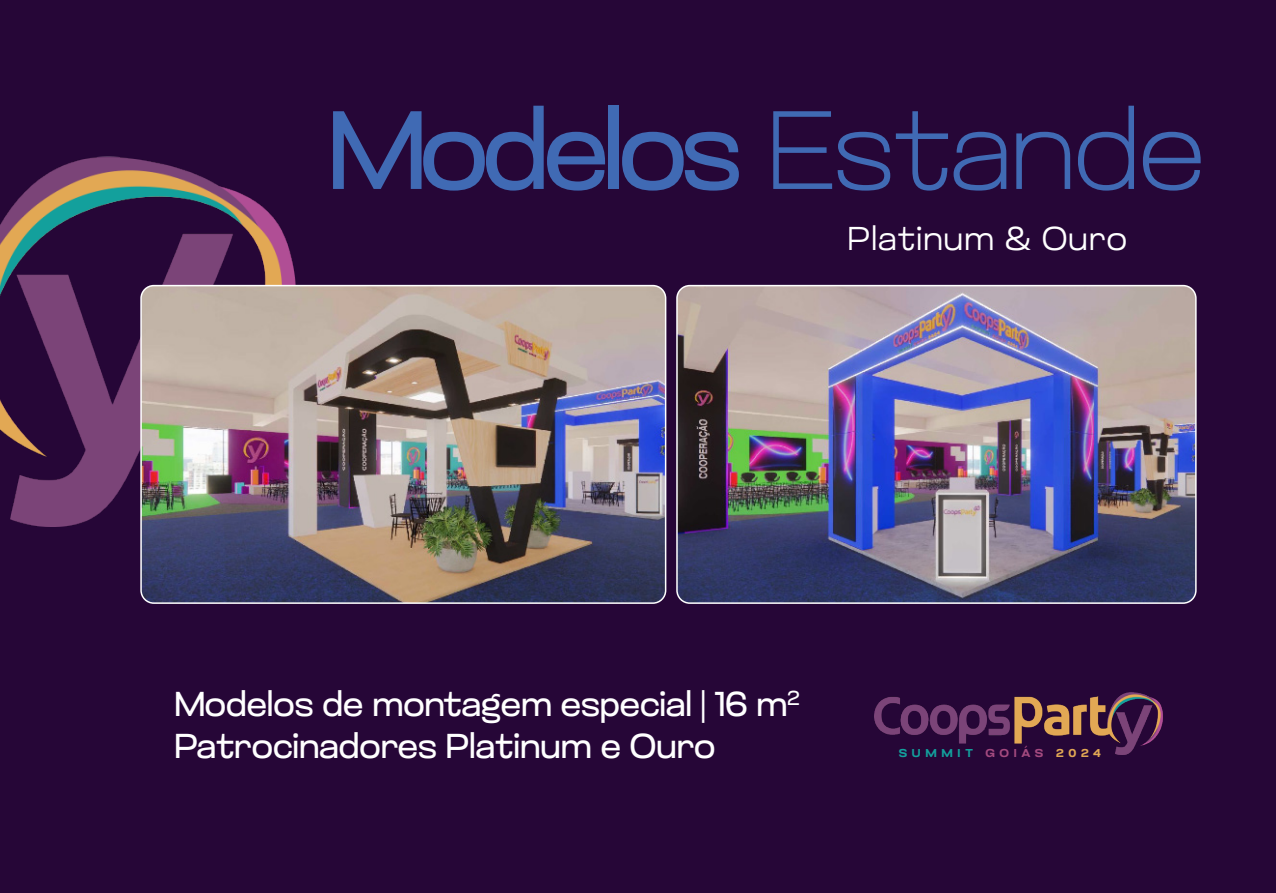
<style>
.page{position:relative;width:1276px;height:893px;background:#260637}
.page>*{position:absolute;margin:0;border:0;box-sizing:border-box;transform-origin:0 0}
.t1{font:300 111px "Glancyr";letter-spacing:-.05em;color:#406ab4}
.t2{font:300 34.5px/41.4px "Glancyr";color:#fff}
.t3{font:200 33px "Glancyr";letter-spacing:.04em;color:#fff}
.t4{font:500 11.4px "Glancyr";letter-spacing:.38em;color:#13a09c;scale:1.09 1}
.s1{font-weight:100}
.s2{color:#a44a7f}
.s3{color:#e2a854}
</style>
<div class="page">
<img style="left:0;top:156px;width:314px;height:371px">
<img style="left:141px;top:286px;width:524px;height:317px">
<div style="left:140px;top:285px;width:526px;height:319px;border:2px solid #fff;border-radius:13px"></div>
<img style="left:679px;top:286px;width:517px;height:317px">
<div style="left:676px;top:285px;width:520px;height:319px;border:2px solid #fff;border-radius:13px"></div>
<img style="left:874px;top:692px;width:289px;height:62px">
<p class="t1" style="left:327px;top:77px;width:878px">Modelos <span class="s1">Estande</span></p>
<p class="t3" style="left:848px;top:216px;width:280px">Platinum &amp; Ouro</p>
<p class="t2" style="left:174px;top:682px;width:627px">Modelos de montagem especial | 16 m<sup>2<br></sup>Patrocinadores Platinum e Ouro</p>
<p class="t4" style="left:898px;top:745px;width:187px">SUMMIT <span class="s2">GOIÁS</span> <span class="s3">2024</span></p>
</div>
